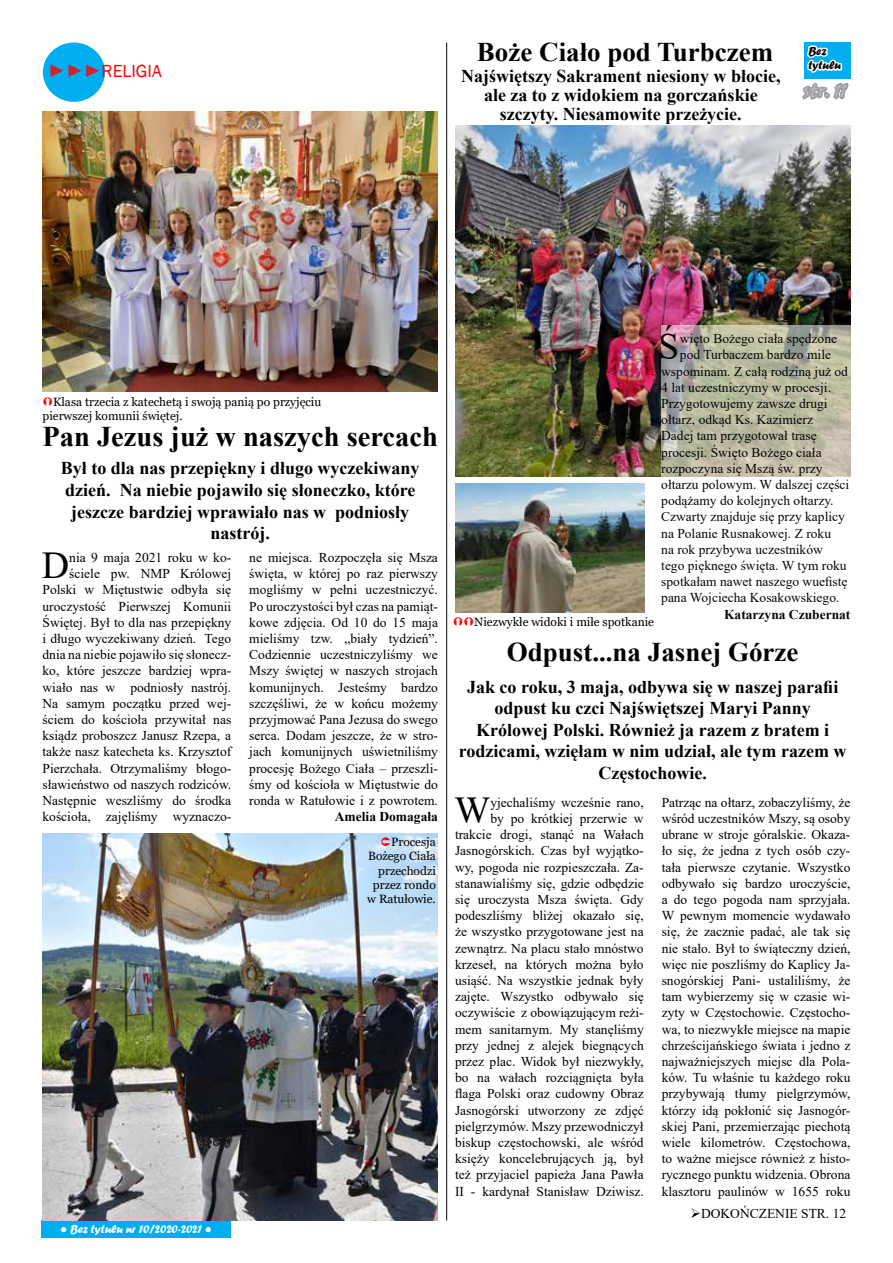
<style>
.page{position:relative;width:893px;height:1263px;background:#fff}
.page>*{position:absolute;margin:0;border:0;box-sizing:border-box;transform-origin:0 0}
.t1{font:37.95px "Times New Roman";color:#000}
.t2{font:700 28.5px "Times New Roman";color:#000}
.t3{font:700 27px "Times New Roman";color:#000}
.t4{font:700 18px/21.6px "Times New Roman";color:#000;text-align:center}
.t5{font:18px "Franklin Gothic";color:#f00}
.t6{font:18px "Viner Hand ITC";color:#babcbe}
.t7{font:13.5px/16.2px "Times New Roman";color:#000;text-align:right}
.t8{font:700 13.5px "Times New Roman";color:#000}
.t9{font:12px/14.4px "Georgia";color:#000}
.t10{font:12px "Forte";letter-spacing:-.01em;color:#fff}
.t11{font:12px/14.4px "Forte";color:#000}
.s1{font-family:"Times New Roman";color:#d2232a}
.s2{color:#d2232a}
.s3{font-family:"Garamond"}
</style>
<div class="page">
<div style="left:41px;top:1220px;width:190px;height:17px;background:#00aeef"></div>
<div style="left:43px;top:43px;width:62px;height:59px;background:#00aeef;border-radius:50%"></div>
<svg style="left:800px;top:42px;width:51px;height:97px"></svg>
<hr style="left:446px;top:43px;width:1px;height:1177px;background:#000">
<img style="left:43px;top:111px;width:395px;height:280px">
<img style="left:43px;top:834px;width:395px;height:386px">
<img style="left:455px;top:126px;width:395px;height:350px">
<svg style="left:661px;top:325px;width:189px;height:152px;background:#b9b7a3"></svg>
<img style="left:455px;top:483px;width:189px;height:129px">
<svg style="left:381px;top:837px;width:9px;height:9px"></svg>
<h3 class="t5" style="left:48px;top:60px;width:115px"><span class="s1">►►</span><span class="s2">►</span>RELIGIA</h3>
<h3 class="t3" style="left:477px;top:32px;width:298px">Boże Ciało pod Turbczem</h3>
<h3 class="t4" style="left:461px;top:66px;width:321px;line-height:18.9px">Najświętszy Sakrament niesiony w błocie, ale za to z widokiem na gorczańskie szczyty. Niesamowite przeżycie.</h3>
<p class="t11" style="left:808px;top:43px;width:34px">Bez tytułu</p>
<h3 class="t6" style="left:804px;top:79px;width:44px">str. 11</h3>
<p class="t9" style="left:43px;top:394px;width:280px;text-indent:11px">Klasa trzecia z katechetą i swoją panią po przyjęciu pierwszej komunii świętej.</p>
<h2 class="t2" style="left:43px;top:416px;width:397px">Pan Jezus już w naszych sercach</h2>
<h3 class="t4" style="left:61px;top:457px;width:360px">Był to dla nas przepiękny i długo wyczekiwany dzień. Na niebie pojawiło się słoneczko, które jeszcze bardziej wprawiało nas w podniosły nastrój.</h3>
<p class="t7" style="left:43px;top:549px;width:190px">nia 9 maja 2021 roku w ko&shy;ściele pw. NMP Królowej<br>Polski w Miętustwie odbyła się uroczystość Pierwszej Komunii<br>Świętej. Był to dla nas przepiękny i długo wyczekiwany dzień. Tego dnia na niebie pojawiło się słonecz&shy;ko, które jeszcze bardziej wpra&shy;wiało nas w podniosły nastrój.<br>Na samym początku przed wej&shy;ściem do kościoła przywitał nas ksiądz proboszcz Janusz Rzepa, a także nasz katecheta ks. Krzysztof<br>Pierzchała. Otrzymaliśmy błogo&shy;sławieństwo od naszych rodziców.<br>Następnie weszliśmy do środka kościoła, zajęliśmy wyznaczo-</p>
<p class="t7" style="left:249px;top:549px;width:190px;text-align:justify">ne miejsca. Rozpoczęła się Msza święta, w której po raz pierwszy mogliśmy w pełni uczestniczyć.<br>Po uroczystości był czas na pamiąt&shy;kowe zdjęcia. Od 10 do 15 maja mieliśmy tzw. „biały tydzień”.<br>Codziennie uczestniczyliśmy we Mszy świętej w naszych strojach komunijnych. Jesteśmy bardzo szczęśliwi, że w końcu możemy przyjmować Pana Jezusa do swego serca. Dodam jeszcze, że w stro&shy;jach komunijnych uświetniliśmy procesję Bożego Ciała – przeszli&shy;śmy od kościoła w Miętustwie do ronda w Ratułowie i z powrotem.</p>
<h1 class="t1" style="left:42px;top:539px;width:29px">D</h1>
<p class="t8" style="left:335px;top:807px;width:105px">Amelia Domagała</p>
<p class="t10" style="left:60px;top:1222px;width:153px"><span class="s3">●</span> Bez tytułu nr 10/2020-2021 <span class="s3">●</span></p>
<p class="t9" style="left:367px;top:835px;width:70px;text-align:right">Procesja<br>Bożego Ciała przechodzi przez rondo w Ratułowie.</p>
<h1 class="t1" style="left:659px;top:320px;width:23px">Ś</h1>
<p class="t7" style="left:680px;top:330px;width:159px">więto Bożego ciała spędzone</p>
<p class="t7" style="left:680px;top:346px;width:153px">pod Turbaczem bardzo mile</p>
<p class="t7" style="left:661px;top:362px;width:188px">wspominam. Z całą rodziną już od</p>
<p class="t7" style="left:661px;top:379px;width:171px">4 lat uczestniczymy w procesji.</p>
<p class="t7" style="left:661px;top:395px;width:168px">Przygotowujemy zawsze drugi</p>
<p class="t7" style="left:661px;top:411px;width:153px">ołtarz, odkąd Ks. Kazimierz</p>
<p class="t7" style="left:661px;top:427px;width:157px">Dadej tam przygotował trasę</p>
<p class="t7" style="left:661px;top:443px;width:162px">procesji. Święto Bożego ciała</p>
<p class="t7" style="left:661px;top:460px;width:163px">rozpoczyna się Mszą św. przy</p>
<p class="t7" style="left:661px;top:476px;width:190px">ołtarzu polowym. W dalszej części</p>
<p class="t7" style="left:661px;top:492px;width:174px">podążamy do kolejnych ołtarzy.</p>
<p class="t7" style="left:661px;top:508px;width:185px">Czwarty znajduje się przy kaplicy</p>
<p class="t7" style="left:661px;top:524px;width:171px">na Polanie Rusnakowej. Z roku</p>
<p class="t7" style="left:661px;top:541px;width:163px">na rok przybywa uczestników</p>
<p class="t7" style="left:661px;top:557px;width:187px">tego pięknego święta. W tym roku</p>
<p class="t7" style="left:661px;top:573px;width:188px">spotkałam nawet naszego wuefistę</p>
<p class="t7" style="left:661px;top:589px;width:180px">pana Wojciecha Kosakowskiego.</p>
<p class="t8" style="left:724px;top:604px;width:128px">Katarzyna Czubernat</p>
<p class="t9" style="left:474px;top:615px;width:181px">Niezwykłe widoki i miłe spotkanie</p>
<h3 class="t3" style="left:507px;top:633px;width:293px">Odpust...na Jasnej Górze</h3>
<h3 class="t4" style="left:459px;top:675px;width:389px">Jak co roku, 3 maja, odbywa się w naszej parafii odpust ku czci Najświętszej Maryi Panny Królowej Polski. Również ja razem z bratem i rodzicami, wzięłam w nim udział, ale tym razem w Częstochowie.</h3>
<p class="t7" style="left:455px;top:794px;width:190px">yjechaliśmy wcześnie rano,<br>by po krótkiej przerwie w trakcie drogi, stanąć na Wałach<br>Jasnogórskich. Czas był wyjątko&shy;wy, pogoda nie rozpieszczała. Za&shy;stanawialiśmy się, gdzie odbędzie się uroczysta Msza święta. Gdy podeszliśmy bliżej okazało się, że wszystko przygotowane jest na zewnątrz. Na placu stało mnóstwo krzeseł, na których można było usiąść. Na wszystkie jednak były zajęte. Wszystko odbywało się oczywiście z obowiązującym reżi&shy;mem sanitarnym. My stanęliśmy przy jednej z alejek biegnących przez plac. Widok był niezwykły, bo na wałach rozciągnięta była flaga Polski oraz cudowny Obraz<br>Jasnogórski utworzony ze zdjęć pielgrzymów. Mszy przewodniczył biskup częstochowski, ale wśród księży koncelebrujących ją, był też przyjaciel papieża Jana Pawła<br>II - kardynał Stanisław Dziwisz.</p>
<p class="t7" style="left:662px;top:794px;width:190px;text-align:justify">Patrząc na ołtarz, zobaczyliśmy, że wśród uczestników Mszy, są osoby ubrane w stroje góralskie. Okaza&shy;ło się, że jedna z tych osób czy&shy;tała pierwsze czytanie. Wszystko odbywało się bardzo uroczyście, a do tego pogoda nam sprzyjała.<br>W pewnym momencie wydawało się, że zacznie padać, ale tak się nie stało. Był to świąteczny dzień, więc nie poszliśmy do Kaplicy Ja&shy;snogórskiej Pani- ustaliliśmy, że tam wybierzemy się w czasie wi&shy;zyty w Częstochowie. Częstocho&shy;wa, to niezwykłe miejsce na mapie chrześcijańskiego świata i jedno z najważniejszych miejsc dla Pola&shy;ków. Tu właśnie tu każdego roku przybywają tłumy pielgrzymów, którzy idą pokłonić się Jasnogór&shy;skiej Pani, przemierzając piechotą wiele kilometrów. Częstochowa, to ważne miejsce również z histo&shy;rycznego punktu widzenia. Obrona klasztoru paulinów w 1655 roku</p>
<h1 class="t1" style="left:454px;top:783px;width:37px">W</h1>
<p class="t7" style="left:690px;top:1205px;width:157px">➢DOKOŃCZENIE STR. 12</p>
</div>
